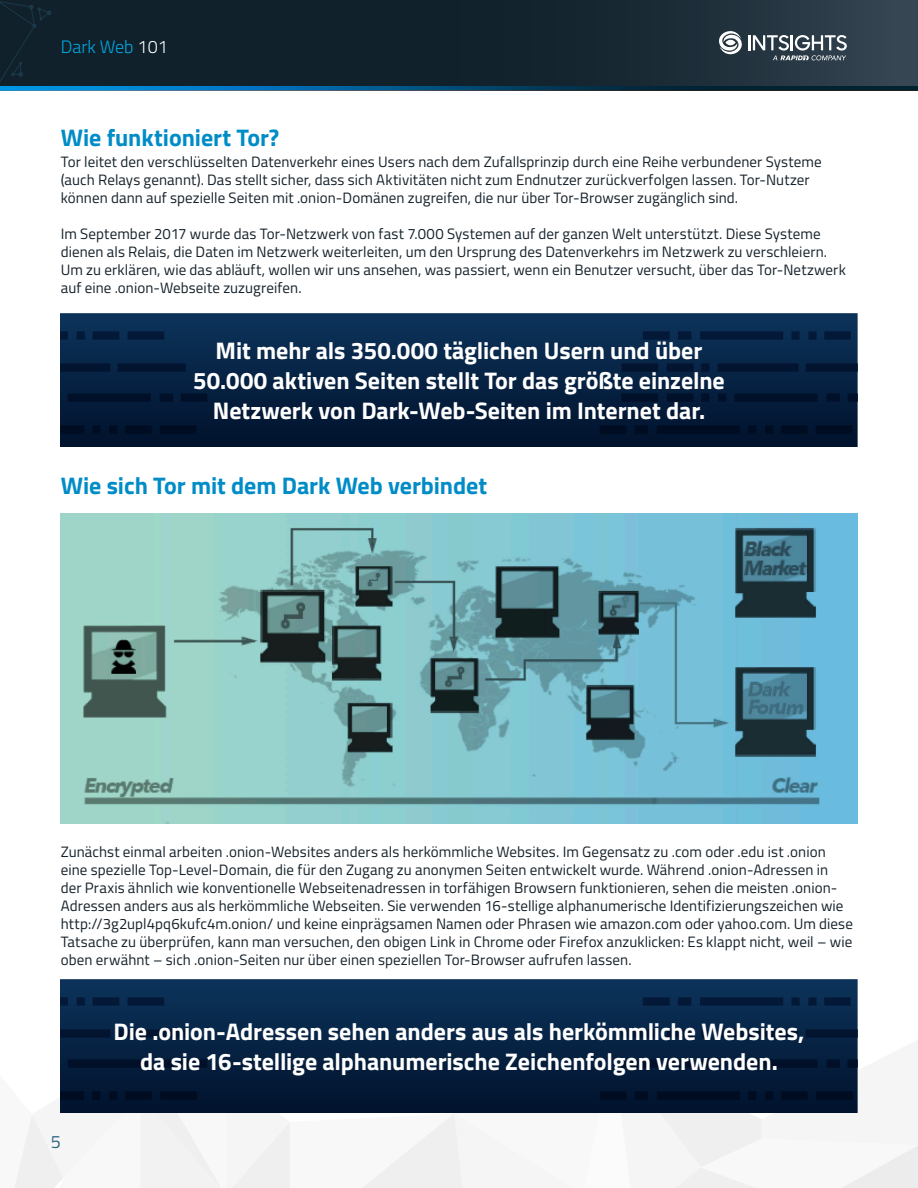
<style>
.page{position:relative;width:918px;height:1188px;background:#fff}
.page>*{position:absolute;margin:0;border:0;box-sizing:border-box;transform-origin:0 0}
.Body{font:700 24px/30px "Titillium Web";letter-spacing:-.005em;color:#fff;text-align:center}
.Body-2{font:700 24px "Titillium Web";letter-spacing:-.005em;color:#008cc7}
.t1{font:300 18px "Titillium Web";color:#00a8e2}
.t2{font:18px "Titillium Web";color:#316481}
.Body-3{font:15px/18px "Titillium Web";letter-spacing:.005em;color:#15212a}
.s1{color:#fff}
</style>
<div class="page">
<div style="left:0;top:0;width:918px;height:87px;background:linear-gradient(to right,#05161f,#2a3a46)"></div>
<hr style="left:0;top:87px;width:918px;height:3px;background:#008cc7">
<svg style="left:0;top:1px;width:52px;height:85px;background:#10222c"></svg>
<hr style="left:748px;top:35px;width:3px;height:15px;background:#fff">
<svg style="left:719px;top:31px;width:23px;height:23px"></svg>
<svg style="left:753px;top:35px;width:94px;height:25px"></svg>
<svg style="left:14px;top:1040px;width:904px;height:148px"></svg>
<img style="left:61px;top:314px;width:796px;height:132px">
<img style="left:61px;top:513px;width:796px;height:310px">
<img style="left:61px;top:980px;width:796px;height:132px">
<p class="t1" style="left:61px;top:34px;width:109px">Dark Web <span class="s1">101</span></p>
<p class="Body-2" style="left:61px;top:119px;width:220px">Wie funktioniert Tor?</p>
<p class="Body-3" style="left:61px;top:152px;width:762px">Tor leitet den verschlüsselten Datenverkehr eines Users nach dem Zufallsprinzip durch eine Reihe verbundener Systeme (auch Relays genannt). Das stellt sicher, dass sich Aktivitäten nicht zum Endnutzer zurückverfolgen lassen. Tor-Nutzer können dann auf spezielle Seiten mit .onion-Domänen zugreifen, die nur über Tor-Browser zugänglich sind.</p>
<p class="Body-3" style="left:61px;top:224px;width:787px">Im September 2017 wurde das Tor-Netzwerk von fast 7.000 Systemen auf der ganzen Welt unterstützt. Diese Systeme dienen als Relais, die Daten im Netzwerk weiterleiten, um den Ursprung des Datenverkehrs im Netzwerk zu verschleiern.<br>Um zu erklären, wie das abläuft, wollen wir uns ansehen, was passiert, wenn ein Benutzer versucht, über das Tor-Netzwerk auf eine .onion-Webseite zuzugreifen.</p>
<p class="Body" style="left:216px;top:334px;width:488px">Mit mehr als 350.000 täglichen Usern und über</p>
<p class="Body" style="left:193px;top:364px;width:533px">50.000 aktiven Seiten stellt Tor das größte einzelne<br>Netzwerk von Dark-Web-Seiten im Internet dar.</p>
<p class="Body-2" style="left:61px;top:467px;width:428px">Wie sich Tor mit dem Dark Web verbindet</p>
<p class="Body-3" style="left:61px;top:842px;width:794px">Zunächst einmal arbeiten .onion-Websites anders als herkömmliche Websites. Im Gegensatz zu .com oder .edu ist .onion eine spezielle Top-Level-Domain, die für den Zugang zu anonymen Seiten entwickelt wurde. Während .onion-Adressen in<br>der Praxis ähnlich wie konventionelle Webseitenadressen in torfähigen Browsern funktionieren, sehen die meisten .onion-Adressen anders aus als herkömmliche Webseiten. Sie verwenden 16-stellige alphanumerische Identifizierungszeichen wie http://3g2upl4pq6kufc4m.onion/ und keine einprägsamen Namen oder Phrasen wie amazon.com oder yahoo.com. Um diese Tatsache zu überprüfen, kann man versuchen, den obigen Link in Chrome oder Firefox anzuklicken: Es klappt nicht, weil – wie oben erwähnt – sich .onion-Seiten nur über einen speziellen Tor-Browser aufrufen lassen.</p>
<p class="t2" style="left:51px;top:1129px;width:12px">5</p>
<p class="Body" style="left:113px;top:1015px;width:693px">Die .onion-Adressen sehen anders aus als herkömmliche Websites, da sie 16-stellige alphanumerische Zeichenfolgen verwenden.</p>
</div>
